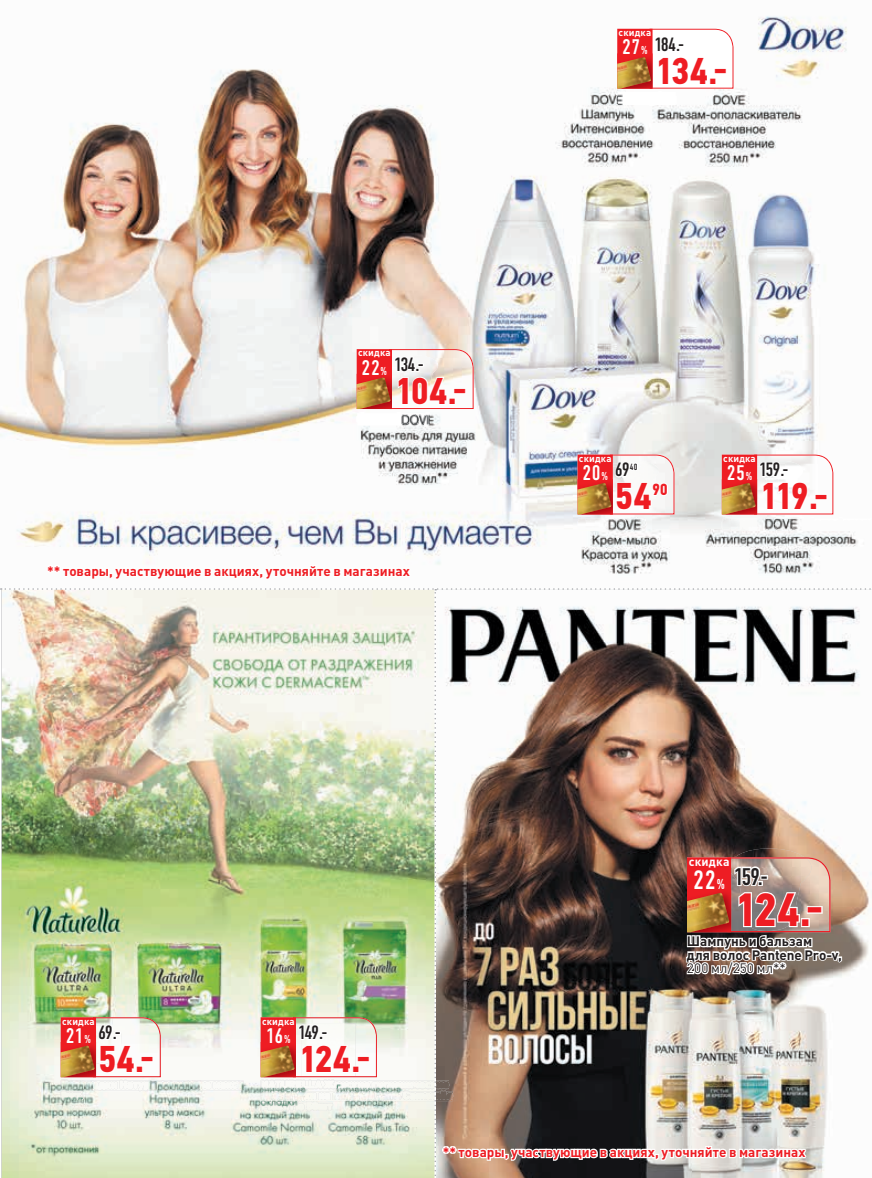
<style>
.page{position:relative;width:872px;height:1178px;background:#fff}
.page>*{position:absolute;margin:0;border:0;box-sizing:border-box;transform-origin:0 0}
.t1{font:700 46.8px "PF Din Text Cond Pro";color:#ee1d23}
.t2{font:700 37.5px "PF Din Text Cond Pro";letter-spacing:-.025em;color:#ee1d23}
.t3{font:26.4px "DIN Condensed";color:#fff}
.t4{font:24px "DIN Condensed";color:#231f20}
.t5{font:21.15px "DIN Condensed";letter-spacing:.025em;color:#fff}
.t6{font:19.2px "DIN Condensed";letter-spacing:-.065em;color:#231f20}
.t7{font:700 16.2px "PF Din Text Cond Pro";color:#ee1d23}
.t8{font:700 13.5px "DIN Pro";color:#ee1d23}
.t9{font:700 13.5px/13.5px "DIN Pro";color:#231f20}
.t10{font:13.5px "DIN Pro";letter-spacing:.01em;color:#231f20}
.t11{font:700 12.15px "DIN Pro";letter-spacing:.02em;color:#fff}
.t12{font:700 9.75px "DIN Pro";letter-spacing:.02em;color:#fff}
.s1{font-size:33.6px}
.s2{font-size:11.55px}
.s3{font-size:42px}
.s4{font-size:14.4px}
</style>
<div class="page">
<img style="left:0;top:16px;width:858px;height:546px">
<img style="left:616px;top:91px;width:61px;height:15px">
<img style="left:618px;top:92px;width:57px;height:13px">
<svg style="left:617px;top:29px;width:116px;height:60px"></svg>
<img style="left:617px;top:53px;width:35px;height:36px">
<img style="left:617px;top:57px;width:34px;height:32px">
<img style="left:356px;top:412px;width:74px;height:15px">
<img style="left:357px;top:413px;width:71px;height:12px">
<svg style="left:357px;top:349px;width:116px;height:60px"></svg>
<img style="left:357px;top:374px;width:35px;height:35px">
<img style="left:357px;top:377px;width:33px;height:32px">
<img style="left:577px;top:517px;width:70px;height:15px">
<img style="left:578px;top:519px;width:67px;height:12px">
<svg style="left:577px;top:455px;width:97px;height:59px"></svg>
<img style="left:577px;top:479px;width:36px;height:35px">
<img style="left:577px;top:483px;width:34px;height:31px">
<img style="left:725px;top:517px;width:117px;height:2px">
<img style="left:761px;top:531px;width:42px;height:1px">
<img style="left:722px;top:519px;width:136px;height:12px">
<img style="left:733px;top:524px;width:73px;height:3px">
<img style="left:806px;top:519px;width:52px;height:10px">
<svg style="left:721px;top:455px;width:112px;height:59px"></svg>
<img style="left:721px;top:479px;width:36px;height:35px">
<img style="left:721px;top:483px;width:34px;height:31px">
<img style="left:0;top:562px;width:872px;height:616px">
<p class="t12" style="left:358px;top:346px;width:34px">скидка</p>
<h3 class="t6" style="left:394px;top:354px;width:31px">134.-</h3>
<h2 class="t2" style="left:394px;top:368px;width:74px">104<span class="s1">.-</span></h2>
<h3 class="t5" style="left:361px;top:356px;width:27px">22<span class="s2">%</span></h3>
<p class="t8" style="left:47px;top:562px;width:364px">** товары, участвующие в акциях, уточняйте в магазинах</p>
<p class="t12" style="left:62px;top:1014px;width:34px">скидка</p>
<h3 class="t6" style="left:98px;top:1022px;width:24px">69.-</h3>
<h2 class="t2" style="left:98px;top:1036px;width:57px">54<span class="s1">.-</span></h2>
<h3 class="t5" style="left:66px;top:1024px;width:27px">21<span class="s2">%</span></h3>
<p class="t12" style="left:262px;top:1014px;width:34px">скидка</p>
<h3 class="t6" style="left:298px;top:1022px;width:31px">149.-</h3>
<h2 class="t2" style="left:298px;top:1036px;width:74px">124<span class="s1">.-</span></h2>
<h3 class="t5" style="left:266px;top:1024px;width:26px">16<span class="s2">%</span></h3>
<p class="t12" style="left:618px;top:26px;width:34px">скидка</p>
<h3 class="t6" style="left:654px;top:33px;width:31px">184.-</h3>
<h2 class="t2" style="left:654px;top:48px;width:74px">134<span class="s1">.-</span></h2>
<h3 class="t5" style="left:622px;top:35px;width:27px">27<span class="s2">%</span></h3>
<p class="t12" style="left:579px;top:452px;width:34px">скидка</p>
<h3 class="t6" style="left:615px;top:459px;width:24px">69<sup>40</sup></h3>
<h2 class="t2" style="left:615px;top:474px;width:38px">54</h2>
<p class="t7" style="left:652px;top:480px;width:17px">90</p>
<h3 class="t5" style="left:582px;top:461px;width:27px">20<span class="s2">%</span></h3>
<p class="t12" style="left:723px;top:452px;width:34px">скидка</p>
<h3 class="t6" style="left:759px;top:459px;width:31px">159.-</h3>
<h2 class="t2" style="left:759px;top:474px;width:70px">119<span class="s1">.-</span></h2>
<h3 class="t5" style="left:726px;top:461px;width:27px">25<span class="s2">%</span></h3>
<p class="t11" style="left:688px;top:854px;width:42px">скидка</p>
<h3 class="t4" style="left:733px;top:863px;width:36px">159.-</h3>
<h1 class="t1" style="left:733px;top:881px;width:91px">124<span class="s3">.-</span></h1>
<h3 class="t3" style="left:693px;top:865px;width:33px">22<span class="s4">%</span></h3>
<p class="t9" style="left:687px;top:934px;width:156px">Шампунь и бальзам<br>для волос Pantene Pro-v,</p>
<p class="t10" style="left:687px;top:959px;width:100px">200 мл/250 мл**</p>
<p class="t8" style="left:443px;top:1143px;width:364px">** товары, участвующие в акциях, уточняйте в магазинах</p>
</div>
